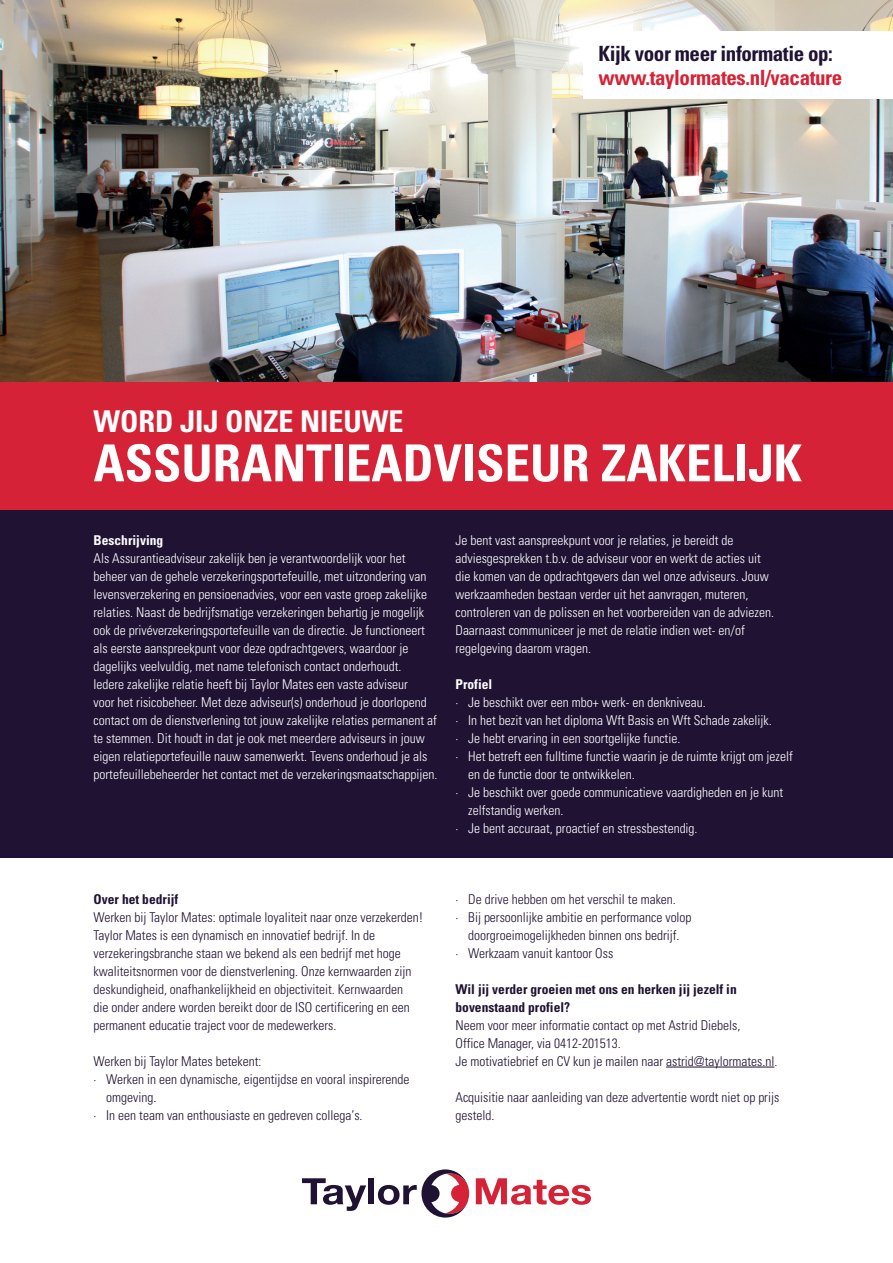
<style>
.page{position:relative;width:893px;height:1263px;background:#fff}
.page>*{position:absolute;margin:0;border:0;box-sizing:border-box;transform-origin:0 0}
.t1{font:700 condensed 51px "Univers";color:#fff}
.t2{font:700 condensed 30px "Univers";color:#fff}
.t3{font:700 condensed 21px "Univers";letter-spacing:-.02em;color:#d52236}
.t4{font:700 condensed 21px "Univers";letter-spacing:-.02em;color:#1f1233}
.t5{font:300 condensed 13.5px/18px "Univers";color:#fff}
.t6{font:300 condensed 13.5px/18px "Univers";color:#1f1233}
.t7{font:700 condensed 13.5px/18px "Univers";color:#1f1233}
.t8{font:700 condensed 13.5px "Univers";color:#fff}
</style>
<div class="page">
<img style="left:0;top:0;width:893px;height:382px">
<div style="left:0;top:500px;width:893px;height:357px;background:#1f1233"></div>
<hr style="left:666px;top:1067px;width:108px;height:1px;background:#1f1233">
<svg style="left:302px;top:1178px;width:64px;height:33px"></svg>
<div style="left:368px;top:1178px;width:6px;height:26px;background:#1f1233"></div>
<svg style="left:476px;top:1178px;width:115px;height:27px"></svg>
<svg style="left:378px;top:1169px;width:91px;height:48px"></svg>
<div style="left:0;top:382px;width:893px;height:127px;background:#d52236"></div>
<div style="left:583px;top:31px;width:310px;height:67px;background:#fff"></div>
<h3 class="t4" style="left:598px;top:40px;width:236px">Kijk voor meer informatie op:</h3>
<h3 class="t3" style="left:598px;top:64px;width:245px">www.taylormates.nl/vacature</h3>
<h2 class="t2" style="left:94px;top:403px;width:312px">WORD JIJ ONZE NIEUWE</h2>
<h1 class="t1" style="left:94px;top:432px;width:710px">ASSURANTIEADVISEUR ZAKELIJK</h1>
<p class="t8" style="left:94px;top:532px;width:71px">Beschrijving</p>
<p class="t5" style="left:94px;top:549px;width:345px">Als Assurantieadviseur zakelijk ben je verantwoordelijk voor het beheer van de gehele verzekeringsportefeuille, met uitzondering van levensverzekering en pensioenadvies, voor een vaste groep zakelijke relaties. Naast de bedrijfsmatige verzekeringen behartig je mogelijk ook de privéverzekeringsportefeuille van de directie. Je functioneert als eerste aanspreekpunt voor deze opdrachtgevers, waardoor je dagelijks veelvuldig, met name telefonisch contact onderhoudt.<br>Iedere zakelijke relatie heeft bij Taylor Mates een vaste adviseur<br>voor het risicobeheer. Met deze adviseur(s) onderhoud je doorlopend contact om de dienstverlening tot jouw zakelijke relaties permanent af te stemmen. Dit houdt in dat je ook met meerdere adviseurs in jouw eigen relatieportefeuille nauw samenwerkt. Tevens onderhoud je als portefeuillebeheerder het contact met de verzekeringsmaatschappijen.</p>
<p class="t5" style="left:455px;top:531px;width:320px">Je bent vast aanspreekpunt voor je relaties, je bereidt de adviesgesprekken t.b.v. de adviseur voor en werkt de acties uit die komen van de opdrachtgevers dan wel onze adviseurs. Jouw werkzaamheden bestaan verder uit het aanvragen, muteren, controleren van de polissen en het voorbereiden van de adviezen.<br>Daarnaast communiceer je met de relatie indien wet- en/of regelgeving daarom vragen.</p>
<p class="t8" style="left:455px;top:676px;width:38px">Profiel</p>
<p class="t5" style="left:455px;top:693px;width:252px">· Je beschikt over een mbo+ werk- en denkniveau.</p>
<p class="t5" style="left:455px;top:711px;width:318px">· In het bezit van het diploma Wft Basis en Wft Schade zakelijk.</p>
<p class="t5" style="left:455px;top:729px;width:226px">· Je hebt ervaring in een soortgelijke functie.</p>
<p class="t5" style="left:455px;top:747px;width:339px">· Het betreft een fulltime functie waarin je de ruimte krijgt om jezelf</p>
<p class="t5" style="left:468px;top:765px;width:168px">en de functie door te ontwikkelen.</p>
<p class="t5" style="left:455px;top:783px;width:329px">· Je beschikt over goede communicatieve vaardigheden en je kunt</p>
<p class="t5" style="left:468px;top:801px;width:97px">zelfstandig werken.</p>
<p class="t5" style="left:455px;top:819px;width:244px">· Je bent accuraat, proactief en stressbestendig.</p>
<p class="t7" style="left:94px;top:890px;width:86px">Over het bedrijf</p>
<p class="t6" style="left:94px;top:908px;width:331px">Werken bij Taylor Mates: optimale loyaliteit naar onze verzekerden!<br>Taylor Mates is een dynamisch en innovatief bedrijf. In de verzekeringsbranche staan we bekend als een bedrijf met hoge kwaliteitsnormen voor de dienstverlening. Onze kernwaarden zijn deskundigheid, onafhankelijkheid en objectiviteit. Kernwaarden<br>die onder andere worden bereikt door de ISO certificering en een permanent educatie traject voor de medewerkers.</p>
<p class="t6" style="left:94px;top:1052px;width:169px">Werken bij Taylor Mates betekent:</p>
<p class="t6" style="left:94px;top:1070px;width:317px">· Werken in een dynamische, eigentijdse en vooral inspirerende</p>
<p class="t6" style="left:106px;top:1088px;width:52px">omgeving.</p>
<p class="t6" style="left:94px;top:1106px;width:271px">· In een team van enthousiaste en gedreven collega’s.</p>
<p class="t6" style="left:455px;top:890px;width:222px">· De drive hebben om het verschil te maken.</p>
<p class="t6" style="left:455px;top:908px;width:238px">· Bij persoonlijke ambitie en performance volop</p>
<p class="t6" style="left:468px;top:926px;width:213px">doorgroeimogelijkheden binnen ons bedrijf.</p>
<p class="t6" style="left:455px;top:944px;width:159px">· Werkzaam vanuit kantoor Oss</p>
<p class="t7" style="left:455px;top:980px;width:283px">Wil jij verder groeien met ons en herken jij jezelf in bovenstaand profiel?</p>
<p class="t6" style="left:455px;top:1016px;width:323px">Neem voor meer informatie contact op met Astrid Diebels,<br>Office Manager, via 0412-201513.<br>Je motivatiebrief en CV kun je mailen naar astrid@taylormates.nl.</p>
<p class="t6" style="left:455px;top:1088px;width:325px">Acquisitie naar aanleiding van deze advertentie wordt niet op prijs gesteld.</p>
</div>
